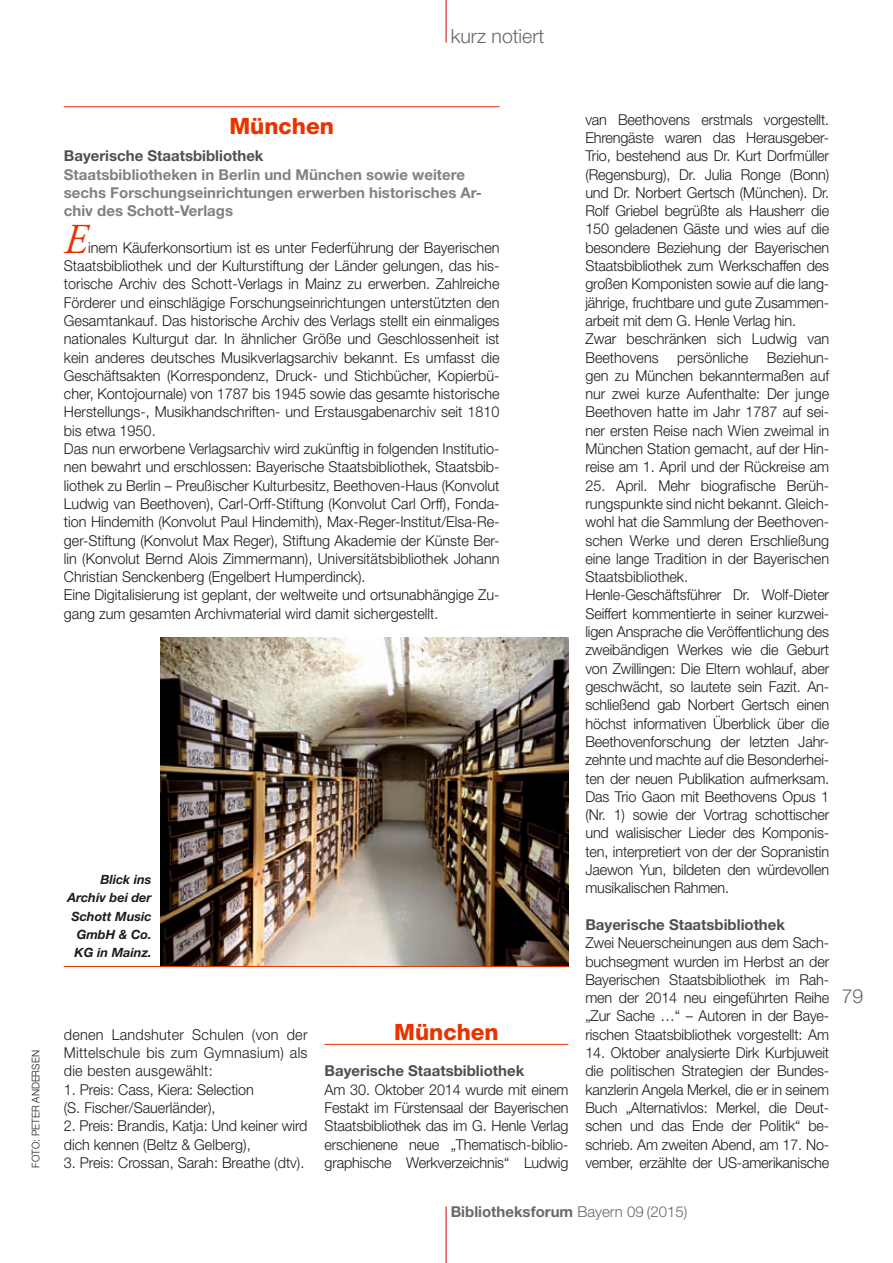
<style>
.page{position:relative;width:893px;height:1263px;background:#fff}
.page>*{position:absolute;margin:0;border:0;box-sizing:border-box;transform-origin:0 0}
.t1{font:italic 42.6px "Adobe Garamond";color:#e83400;scale:.96 1}
.t2{font:800 22.5px "Helvetica Neue";color:#e83400}
.t3{font:300 19.5px "Helvetica Neue";color:#68676c}
.t4{font:300 15px/18.3px "Helvetica Neue";color:#1b1c20;scale:.96 1}
.t5{font:700 15px/18.3px "Helvetica Neue";color:#818084}
.t6{font:700 15px "Helvetica Neue";color:#504e53}
.t7{font:700 15px "Helvetica Neue";color:#68676c}
.t8{font:italic 700 12.75px/18.3px "Helvetica Neue";color:#1b1c20;text-align:right}
.t9{font:300 10.5px "Helvetica Neue";color:#1b1c20;scale:.96 1}
.s1{font-weight:300}
</style>
<div class="page">
<hr style="left:446px;top:0;width:1px;height:43px;background:#d1010e">
<hr style="left:446px;top:1206px;width:1px;height:57px;background:#d1010e">
<hr style="left:325px;top:1044px;width:243px;height:1px;background:#e83400">
<hr style="left:64px;top:106px;width:436px;height:1px;background:#e83400">
<img style="left:160px;top:637px;width:408px;height:329px">
<hr style="left:64px;top:966px;width:504px;height:1px;background:#e83400">
<h3 class="t3" style="left:451px;top:24px;width:95px">kurz notiert</h3>
<p class="t9" style="left:29px;top:1168px;width:124px;rotate:-90deg">FOTO: PETER ANDERSEN</p>
<h2 class="t2" style="left:229px;top:112px;width:106px">München</h2>
<p class="t6" style="left:64px;top:147px;width:201px">Bayerische Staatsbibliothek</p>
<p class="t5" style="left:64px;top:165px;width:420px">Staatsbibliotheken in Berlin und München sowie weitere sechs Forschungseinrichtungen erwerben historisches Ar&shy;chiv des Schott-Verlags</p>
<h1 class="t1" style="left:64px;top:216px;width:26px">E</h1>
<p class="t4" style="left:64px;top:238px;width:455px;text-indent:24px">inem Käuferkonsortium ist es unter Federführung der Bayerischen Staatsbibliothek und der Kulturstiftung der Länder gelungen, das his&shy;torische Archiv des Schott-Verlags in Mainz zu erwerben. Zahlreiche Förderer und einschlägige Forschungseinrichtungen unterstützten den Gesamtankauf. Das historische Archiv des Verlags stellt ein einmaliges nationales Kulturgut dar. In ähnlicher Größe und Geschlossenheit ist kein anderes deutsches Musikverlagsarchiv bekannt. Es umfasst die Geschäftsakten (Korrespondenz, Druck- und Stichbücher, Kopierbü&shy;cher, Kontojournale) von 1787 bis 1945 sowie das gesamte historische Herstellungs-, Musikhandschriften- und Erstausgabenarchiv seit 1810 bis etwa 1950.<br>Das nun erworbene Verlagsarchiv wird zukünftig in folgenden Institutio&shy;nen bewahrt und erschlossen: Bayerische Staatsbibliothek, Staatsbib&shy;liothek zu Berlin – Preußischer Kulturbesitz, Beethoven-Haus (Konvolut Ludwig van Beethoven), Carl-Orff-Stiftung (Konvolut Carl Orff), Fonda&shy;tion Hindemith (Konvolut Paul Hindemith), Max-Reger-Institut/Elsa-Re&shy;ger-Stiftung (Konvolut Max Reger), Stiftung Akademie der Künste Ber&shy;lin (Konvolut Bernd Alois Zimmermann), Universitätsbibliothek Johann Christian Senckenberg (Engelbert Humperdinck).<br>Eine Digitalisierung ist geplant, der weltweite und ortsunabhängige Zu&shy;gang zum gesamten Archivmaterial wird damit sichergestellt.</p>
<p class="t8" style="left:68px;top:870px;width:86px">Blick ins<br>Archiv bei der<br>Schott Music<br>GmbH &amp; Co.<br>KG in Mainz.</p>
<p class="t4" style="left:64px;top:1025px;width:255px;text-align:justify">denen Landshuter Schulen (von der Mittelschule bis zum Gymnasium) als die besten ausgewählt:</p>
<p class="t4" style="left:64px;top:1080px;width:200px">1. Preis: Cass, Kiera: Selection (S. Fischer/Sauerländer),</p>
<p class="t4" style="left:64px;top:1116px;width:255px">2. Preis: Brandis, Katja: Und keiner wird dich kennen (Beltz &amp; Gelberg),</p>
<p class="t4" style="left:64px;top:1153px;width:252px">3. Preis: Crossan, Sarah: Breathe (dtv).</p>
<h2 class="t2" style="left:394px;top:1018px;width:106px">München</h2>
<p class="t6" style="left:325px;top:1062px;width:201px">Bayerische Staatsbibliothek</p>
<p class="t4" style="left:325px;top:1080px;width:255px;text-align:justify">Am 30. Oktober 2014 wurde mit einem Festakt im Fürstensaal der Bayerischen Staatsbibliothek das im G. Henle Verlag erschienene neue „Thematisch-biblio&shy;graphische Werkverzeichnis“ Ludwig</p>
<p class="t4" style="left:585px;top:110px;width:255px">van Beethovens erstmals vorgestellt.<br>Ehrengäste waren das Herausgeber-Trio, bestehend aus Dr. Kurt Dorfmüller (Regensburg), Dr. Julia Ronge (Bonn) und Dr. Norbert Gertsch (München). Dr.<br>Rolf Griebel begrüßte als Hausherr die 150 geladenen Gäste und wies auf die besondere Beziehung der Bayerischen Staatsbibliothek zum Werkschaffen des großen Komponisten sowie auf die lang&shy;jährige, fruchtbare und gute Zusammen&shy;arbeit mit dem G. Henle Verlag hin.<br>Zwar beschränken sich Ludwig van Beethovens persönliche Beziehun&shy;gen zu München bekanntermaßen auf nur zwei kurze Aufenthalte: Der junge Beethoven hatte im Jahr 1787 auf sei&shy;ner ersten Reise nach Wien zweimal in München Station gemacht, auf der Hin&shy;reise am 1. April und der Rückreise am</p>
<p class="t4" style="left:585px;top:476px;width:255px">25. April. Mehr biografische Berüh&shy;rungspunkte sind nicht bekannt. Gleich&shy;wohl hat die Sammlung der Beethoven&shy;schen Werke und deren Erschließung eine lange Tradition in der Bayerischen Staatsbibliothek.<br>Henle-Geschäftsführer Dr. Wolf-Dieter Seiffert kommentierte in seiner kurzwei&shy;ligen Ansprache die Veröffentlichung des zweibändigen Werkes wie die Geburt von Zwillingen: Die Eltern wohlauf, aber geschwächt, so lautete sein Fazit. An&shy;schließend gab Norbert Gertsch einen höchst informativen Überblick über die Beethovenforschung der letzten Jahr&shy;zehnte und machte auf die Besonderhei&shy;ten der neuen Publikation aufmerksam.<br>Das Trio Gaon mit Beethovens Opus 1 (Nr. 1) sowie der Vortrag schottischer und walisischer Lieder des Komponis&shy;ten, interpretiert von der der Sopranistin Jaewon Yun, bildeten den würdevollen musikalischen Rahmen.</p>
<p class="t6" style="left:585px;top:915px;width:201px">Bayerische Staatsbibliothek</p>
<p class="t4" style="left:585px;top:933px;width:255px;text-align:justify">Zwei Neuerscheinungen aus dem Sach&shy;buchsegment wurden im Herbst an der Bayerischen Staatsbibliothek im Rah&shy;men der 2014 neu eingeführten Reihe „Zur Sache …“ – Autoren in der Baye&shy;rischen Staatsbibliothek vorgestellt: Am</p>
<p class="t4" style="left:585px;top:1043px;width:255px;text-align:justify">14. Oktober analysierte Dirk Kurbjuweit die politischen Strategien der Bundes&shy;kanzlerin Angela Merkel, die er in seinem Buch „Alternativlos: Merkel, die Deut&shy;schen und das Ende der Politik“ be&shy;schrieb. Am zweiten Abend, am 17. No-</p>
<p class="t4" style="left:585px;top:1153px;width:255px">vember, erzählte der US-amerikanische</p>
<h3 class="t3" style="left:842px;top:984px;width:23px">79</h3>
<p class="t7" style="left:451px;top:1202px;width:238px">Bibliotheksforum <span class="s1">Bayern 09 (2015)</span></p>
</div>
